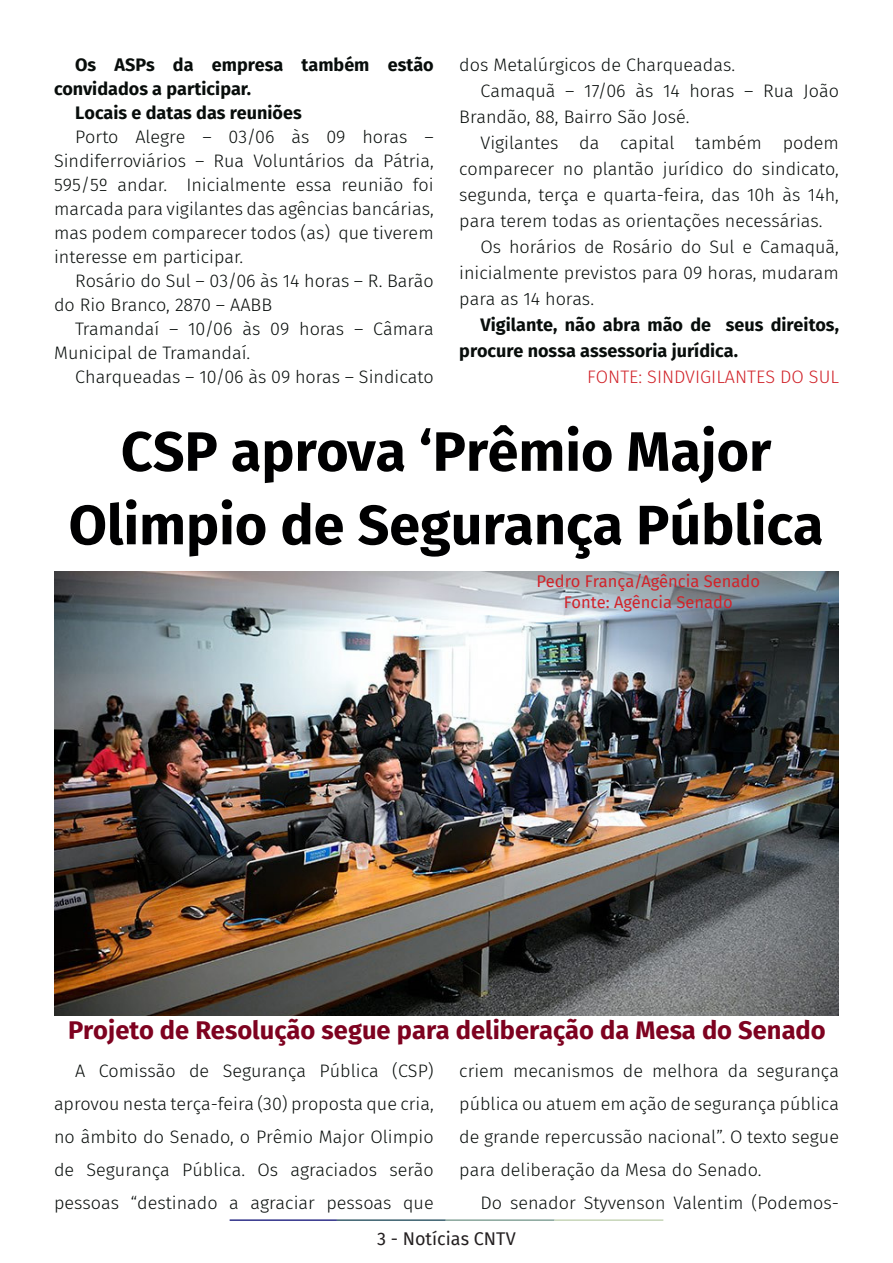
<style>
.page{position:relative;width:893px;height:1263px;background:#fff}
.page>*{position:absolute;margin:0;border:0;box-sizing:border-box;transform-origin:0 0}
.t1{font:700 55.5px/73.5px "Fira Sans";color:#000001;text-align:center}
.t2{font:700 25.5px "Fira Sans";color:#7e0220}
.t3{font:300 18px/24px "Fira Sans";color:#080d0b;text-align:justify}
.t4{font:700 18px/24px "Fira Sans";color:#080d0b}
.t5{font:300 18px "Fira Sans";color:#d1232a}
.t6{font:18px "Fira Sans";color:#231f20}
.t7{font:16.5px "Fira Sans";color:#d1232a}
</style>
<div class="page">
<hr style="left:230px;top:1219px;width:107px;height:2px;background:#2f3088">
<hr style="left:337px;top:1219px;width:109px;height:2px;background:#3a5f6d">
<hr style="left:446px;top:1219px;width:109px;height:2px;background:#87a59a">
<hr style="left:555px;top:1219px;width:108px;height:2px;background:#c6d5b7">
<img style="left:54px;top:572px;width:784px;height:443px">
<p class="t4" style="left:54px;top:51px;width:381px;text-indent:21px">Os ASPs da empresa também estão convidados a participar.</p>
<p class="t4" style="left:75px;top:99px;width:228px">Locais e datas das reuniões</p>
<p class="t3" style="left:54px;top:124px;width:381px;text-indent:21px">Porto Alegre – 03/06 às 09 horas – Sindiferroviários – Rua Voluntários da Pátria, 595/5º andar. Inicialmente essa reunião foi marcada para vigilantes das agências bancárias, mas podem comparecer todos (as) que tiverem interesse em participar.</p>
<p class="t3" style="left:54px;top:268px;width:381px;text-indent:21px">Rosário do Sul – 03/06 às 14 horas – R. Barão do Rio Branco, 2870 – AABB</p>
<p class="t3" style="left:54px;top:316px;width:381px;text-indent:21px">Tramandaí – 10/06 às 09 horas – Câmara<br>Municipal de Tramandaí.</p>
<p class="t3" style="left:75px;top:364px;width:360px">Charqueadas – 10/06 às 09 horas – Sindicato</p>
<p class="t3" style="left:459px;top:52px;width:277px">dos Metalúrgicos de Charqueadas.</p>
<p class="t3" style="left:459px;top:77px;width:381px;line-height:26px;text-indent:21px">Camaquã – 17/06 às 14 horas – Rua João<br>Brandão, 88, Bairro São José.</p>
<p class="t3" style="left:459px;top:129px;width:381px;line-height:26px;text-indent:21px">Vigilantes da capital também podem comparecer no plantão jurídico do sindicato, segunda, terça e quarta-feira, das 10h às 14h, para terem todas as orientações necessárias.</p>
<p class="t3" style="left:459px;top:233px;width:381px;line-height:26px;text-indent:21px">Os horários de Rosário do Sul e Camaquã, inicialmente previstos para 09 horas, mudaram para as 14 horas.</p>
<p class="t4" style="left:459px;top:310px;width:381px;line-height:26px;text-indent:21px">Vigilante, não abra mão de seus direitos, procure nossa assessoria jurídica.</p>
<p class="t5" style="left:587px;top:364px;width:253px">FONTE: SINDVIGILANTES DO SUL</p>
<p class="t1" style="left:69px;top:411px;width:756px">CSP aprova ‘Prêmio Major<br>Olimpio de Segurança Pública</p>
<p class="t7" style="left:537px;top:569px;width:225px">Pedro França/Agência Senado</p>
<p class="t7" style="left:564px;top:590px;width:170px">Fonte: Agência Senado</p>
<p class="t2" style="left:68px;top:1008px;width:759px">Projeto de Resolução segue para deliberação da Mesa do Senado</p>
<p class="t3" style="left:54px;top:1054px;width:381px;line-height:33px;text-indent:21px">A Comissão de Segurança Pública (CSP) aprovou nesta terça-feira (30) proposta que cria, no âmbito do Senado, o Prêmio Major Olimpio de Segurança Pública. Os agraciados serão pessoas “destinado a agraciar pessoas que</p>
<p class="t3" style="left:459px;top:1054px;width:381px;line-height:33px">criem mecanismos de melhora da segurança pública ou atuem em ação de segurança pública de grande repercussão nacional”. O texto segue para deliberação da Mesa do Senado.</p>
<p class="t3" style="left:480px;top:1190px;width:360px">Do senador Styvenson Valentim (Podemos-</p>
<p class="t6" style="left:377px;top:1225px;width:140px">3 - Notícias CNTV</p>
</div>
